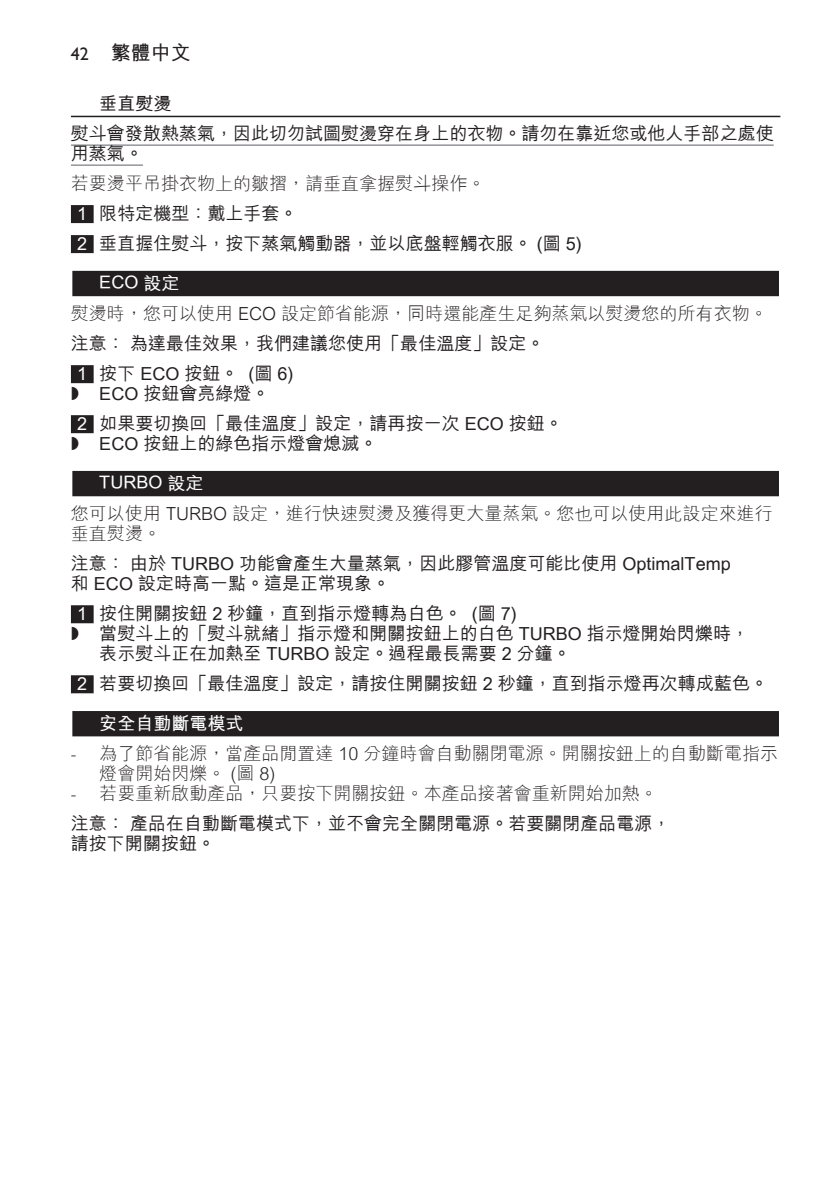
<style>
.page{position:relative;width:840px;height:1191px;background:#fff}
.page>*{position:absolute;margin:0;border:0;box-sizing:border-box;transform-origin:0 0}
.t1{font:700 20px "M Hei B5";color:#231f20}
.t2{font:500 18px/30px "M Hei B5";color:#231f20}
.t3{font:300 18px/20px "M Hei B5";color:#231f20}
.t4{font:700 18px "M Hei B5";color:#fff}
.t5{font:700 18px "M Hei B5";color:#231f20}
.s1{font-family:"Gill Sans Alt One WGL";font-weight:400;font-size:18px}
.s2{font-weight:300}
.s3{color:#fff}
.s4{font-family:"Philips Ll Font Plain";font-weight:400}
.s5{font-family:"Gill Sans Alt One WGL Light";font-weight:400}
</style>
<div class="page">
<hr style="left:71px;top:116px;width:709px;height:1px;background:#231f20">
<hr style="left:71px;top:144px;width:702px;height:2px;background:#939598">
<hr style="left:71px;top:164px;width:72px;height:2px;background:#939598">
<div style="left:71px;top:205px;width:23px;height:18px;background:#231f20"></div>
<div style="left:71px;top:235px;width:23px;height:18px;background:#231f20"></div>
<div style="left:71px;top:270px;width:709px;height:28px;background:#d3d2d2"></div>
<div style="left:72px;top:271px;width:706px;height:25px;background:#231f20"></div>
<div style="left:71px;top:365px;width:23px;height:18px;background:#231f20"></div>
<div style="left:71px;top:415px;width:23px;height:18px;background:#231f20"></div>
<div style="left:71px;top:470px;width:709px;height:28px;background:#c0bebf"></div>
<div style="left:72px;top:471px;width:706px;height:25px;background:#231f20"></div>
<div style="left:71px;top:605px;width:23px;height:18px;background:#231f20"></div>
<div style="left:71px;top:675px;width:23px;height:18px;background:#231f20"></div>
<div style="left:71px;top:710px;width:709px;height:28px;background:#a8a7a7"></div>
<div style="left:72px;top:711px;width:706px;height:25px;background:#231f20"></div>
<p class="t1" style="left:71px;top:43px;width:121px"><span class="s1">42</span> 繁體中文</p>
<p class="t5" style="left:99px;top:94px;width:73px">垂直熨燙</p>
<p class="t2" style="left:71px;top:124px;width:704px;line-height:20px">熨斗會發散熱蒸氣，因此切勿試圖熨燙穿在身上的衣物。請勿在靠近您或他人手部之處使用蒸氣。</p>
<p class="t2" style="left:77px;top:169px;width:506px;text-indent:-6px"><span class="s2">若要燙平吊掛衣物上的皺摺，請垂直拿握熨斗操作。<br></span><span class="s3">1</span> 限特定機型：戴上手套。<br><span class="s3">2</span> 垂直握住熨斗，按下蒸氣觸動器，並以底盤輕觸衣服。 (圖 5)</p>
<p class="t4" style="left:99px;top:274px;width:82px">ECO 設定</p>
<p class="t3" style="left:71px;top:304px;width:698px">熨燙時，您可以使用 ECO 設定節省能源，同時還能產生足夠蒸氣以熨燙您的所有衣物。</p>
<p class="t2" style="left:77px;top:329px;width:468px;text-indent:-6px">注意：為達最佳效果，我們建議您使用「最佳溫度」設定。<br><span class="s3">1</span> 按下 ECO 按鈕。 (圖 6)</p>
<p class="t2" style="left:77px;top:379px;width:487px;text-indent:-6px"><span class="s4">,</span> ECO 按鈕會亮綠燈。<br><span class="s3">2</span> 如果要切換回「最佳溫度」設定，請再按一次 ECO 按鈕。</p>
<p class="t2" style="left:71px;top:429px;width:308px"><span class="s4">,</span> ECO 按鈕上的綠色指示燈會熄滅。</p>
<p class="t4" style="left:99px;top:474px;width:106px">TURBO 設定</p>
<p class="t3" style="left:71px;top:504px;width:703px">您可以使用 TURBO 設定，進行快速熨燙及獲得更大量蒸氣。您也可以使用此設定來進行垂直熨燙。</p>
<p class="t2" style="left:71px;top:554px;width:661px;line-height:20px">注意：由於 TURBO 功能會產生大量蒸氣，因此膠管溫度可能比使用 OptimalTemp和 ECO 設定時高一點。這是正常現象。</p>
<p class="t2" style="left:77px;top:599px;width:441px"><span class="s3">1</span> 按住開關按鈕 2 秒鐘，直到指示燈轉為白色。 (圖 7)</p>
<p class="t2" style="left:71px;top:619px;width:679px"><span class="s4">,</span> 當熨斗上的「熨斗就緒」指示燈和開關按鈕上的白色 TURBO 指示燈開始閃爍時，</p>
<p class="t2" style="left:99px;top:639px;width:473px">表示熨斗正在加熱至 TURBO 設定。過程最長需要 2 分鐘。</p>
<p class="t2" style="left:77px;top:669px;width:692px"><span class="s3">2</span> 若要切換回「最佳溫度」設定，請按住開關按鈕 2 秒鐘，直到指示燈再次轉成藍色。</p>
<p class="t4" style="left:99px;top:714px;width:145px">安全自動斷電模式</p>
<p class="t3" style="left:99px;top:744px;width:680px;text-indent:-28px"><span class="s5">-</span> 為了節省能源，當產品閒置達 10 分鐘時會自動關閉電源。開關按鈕上的自動斷電指示燈會開始閃爍。 (圖 8)</p>
<p class="t2" style="left:71px;top:779px;width:601px"><span class="s5">-</span> <span class="s2">若要重新啟動產品，只要按下開關按鈕。本產品接著會重新開始加熱。</span>注意：產品在自動斷電模式下，並不會完全關閉電源。若要關閉產品電源，</p>
<p class="t2" style="left:71px;top:829px;width:146px">請按下開關按鈕。</p>
</div>
